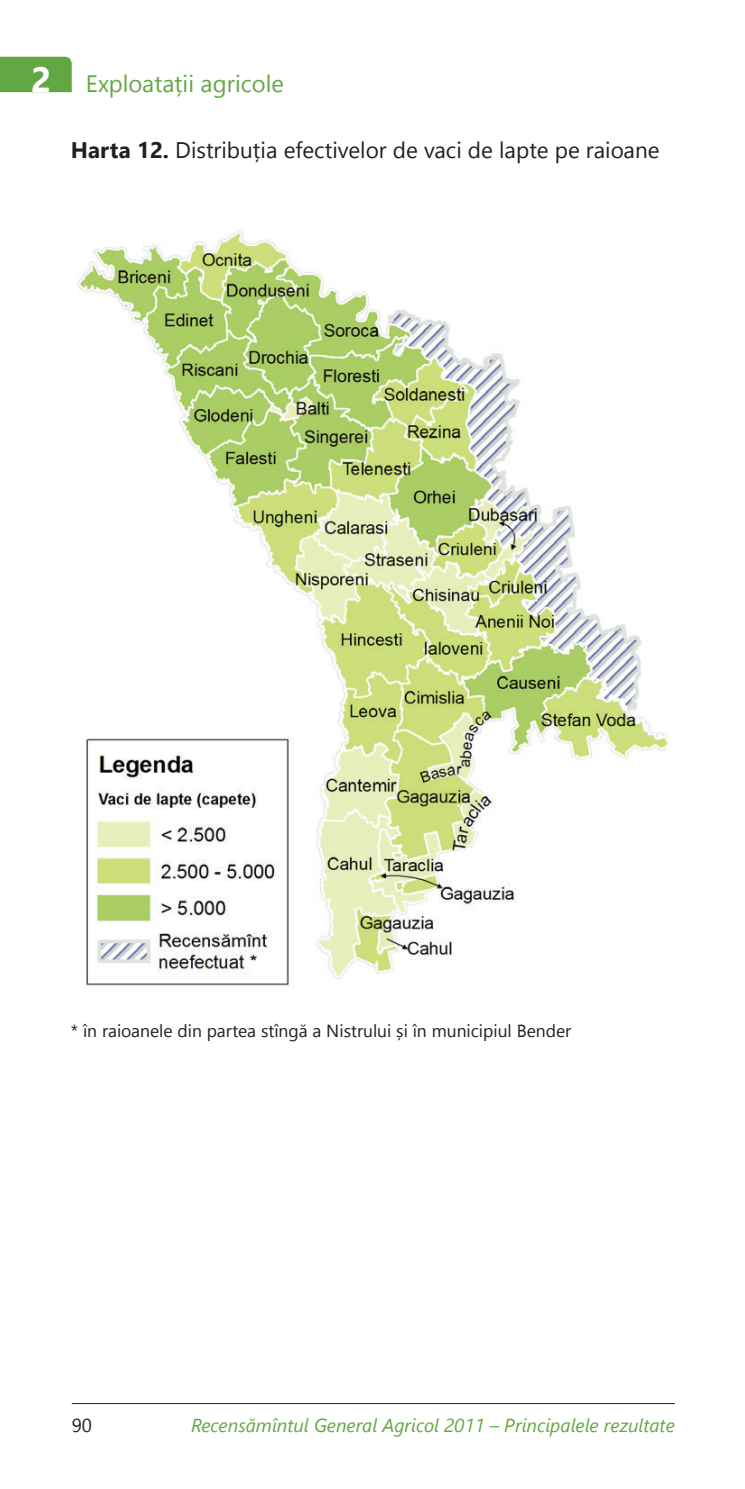
<style>
.page{position:relative;width:745px;height:1489px;background:#fff}
.page>*{position:absolute;margin:0;border:0;box-sizing:border-box;transform-origin:0 0}
.t1{font:23.75px "Segoe UI";color:#61a844}
.t2{font:22.5px "Segoe UI";color:#231f20}
.t3{font:italic 18.75px "Segoe UI";color:#61a844}
.t4{font:18.75px "Segoe UI";color:#231f20}
.t5{font:17.5px "Segoe UI";color:#231f20}
.s1{font-weight:700;font-size:35px;color:#fff}
.s2{font-weight:700}
</style>
<div class="page">
<div style="left:0;top:57px;width:72px;height:35px;background:#61a844"></div>
<hr style="left:72px;top:1402px;width:602px;height:1px;background:#231f20">
<img style="left:77px;top:230px;width:591px;height:756px">
<h1 class="t1" style="left:31px;top:65px;width:254px"><span class="s1">2</span> Exploatații agricole</h1>
<p class="t2" style="left:71px;top:132px;width:589px"><span class="s2">Harta 12.</span> Distribuția efectivelor de vaci de lapte pe raioane</p>
<p class="t5" style="left:71px;top:1016px;width:501px">* în raioanele din partea stîngă a Nistrului și în municipiul Bender</p>
<p class="t4" style="left:72px;top:1410px;width:22px">90</p>
<p class="t3" style="left:191px;top:1412px;width:485px">Recensămîntul General Agricol 2011 – Principalele rezultate</p>
</div>
